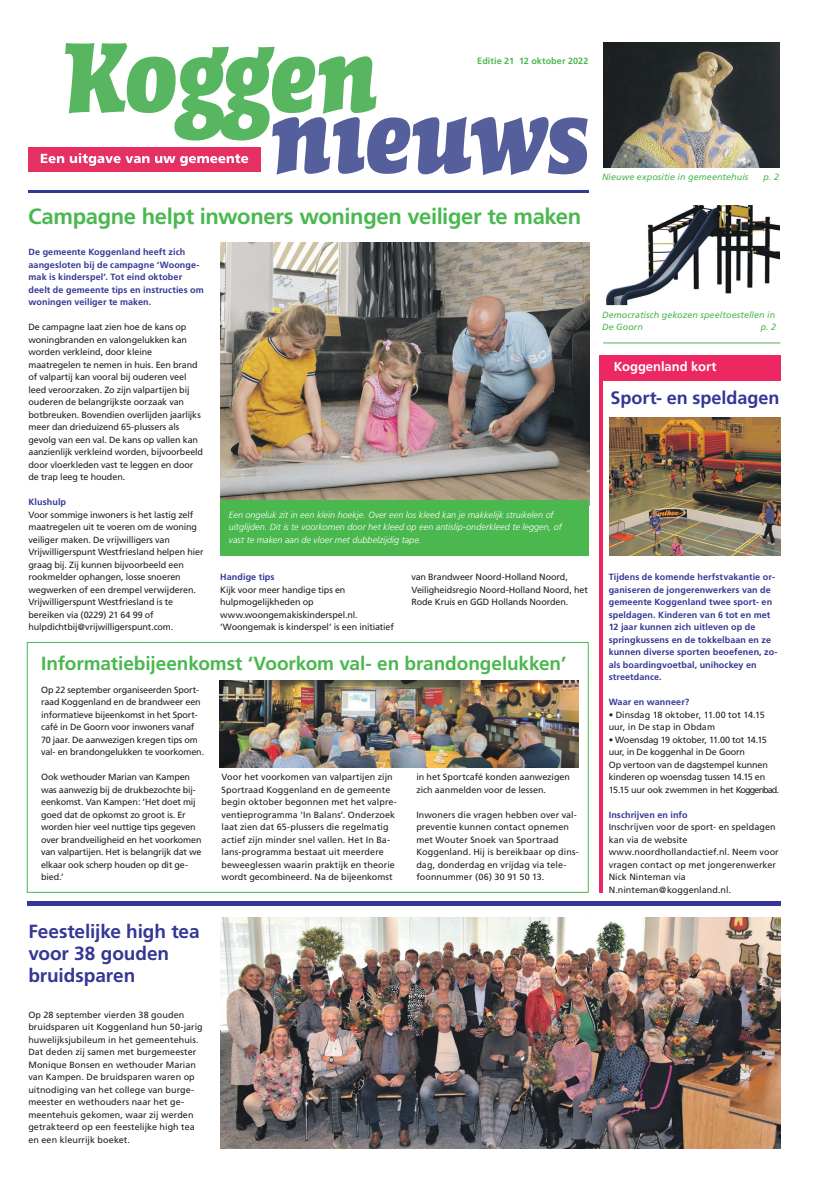
<style>
.page{position:relative;width:820px;height:1191px;background:#fff}
.page>*{position:absolute;margin:0;border:0;box-sizing:border-box;transform-origin:0 0}
.t1{font:700 22px "Frutiger";letter-spacing:-.015em;color:#4ab84f}
.t2{font:700 19px "Frutiger";letter-spacing:-.005em;color:#4ab84f}
.t3{font:700 19px/22px "Frutiger";letter-spacing:-.005em;color:#333795}
.t4{font:700 18px "Frutiger";letter-spacing:-.005em;color:#333795}
.t5{font:700 13px "Frutiger";color:#fff}
.t6{font:9px/12.5px "Frutiger";letter-spacing:-.01em;color:#231f20}
.t7{font:9px/12.5px "Frutiger";letter-spacing:.01em;color:#231f20}
.t8{font:700 9px/12.5px "Frutiger";letter-spacing:.01em;color:#333795}
.t9{font:italic 300 9px/12.5px "Frutiger";letter-spacing:.005em;color:#fff}
.t10{font:italic 9px/12.5px "Frutiger";letter-spacing:.01em;color:#4ab84f}
.t11{font:700 9px "Frutiger";letter-spacing:.01em;color:#4ab84f}
</style>
<div class="page">
<img style="left:220px;top:243px;width:369px;height:257px">
<div style="left:28px;top:147px;width:232px;height:24px;background:#e62f63"></div>
<svg style="left:41px;top:43px;width:546px;height:132px"></svg>
<hr style="left:28px;top:190px;width:560px;height:3px;background:#333795">
<hr style="left:603px;top:343px;width:176px;height:1px;background:#4ab84f">
<div style="left:27px;top:900px;width:752px;height:5px;background:#333795"></div>
<div style="left:603px;top:355px;width:177px;height:25px;background:#ed2762"></div>
<hr style="left:599px;top:355px;width:3px;height:538px;background:#ed2762">
<div style="left:27px;top:642px;width:561px;height:251px;border:1px solid #4ab84f"></div>
<div style="left:220px;top:500px;width:369px;height:55px;background:#4ab84f"></div>
<img style="left:603px;top:43px;width:175px;height:125px">
<img style="left:606px;top:205px;width:165px;height:100px">
<img style="left:606px;top:218px;width:173px;height:66px">
<img style="left:220px;top:918px;width:560px;height:230px">
<img style="left:220px;top:680px;width:358px;height:88px">
<img style="left:609px;top:418px;width:170px;height:137px">
<p class="t11" style="left:477px;top:56px;width:113px">Editie 21 12 oktober 2022</p>
<h1 class="t1" style="left:28px;top:203px;width:554px">Campagne helpt inwoners woningen veiliger te maken</h1>
<p class="t8" style="left:28px;top:246px;width:177px">De gemeente Koggenland heeft zich aangesloten bij de campagne ‘Woonge&shy;mak is kinderspel’. Tot eind oktober deelt de gemeente tips en instructies om woningen veiliger te maken.</p>
<p class="t6" style="left:28px;top:321px;width:176px">De campagne laat zien hoe de kans op woningbranden en valongelukken kan worden verkleind, door kleine maatregelen te nemen in huis. Een brand of valpartij kan vooral bij ouderen veel leed veroorzaken. Zo zijn valpartijen bij ouderen de belangrijkste oorzaak van botbreuken. Bovendien overlijden jaarlijks meer dan drieduizend 65-plussers als gevolg van een val. De kans op vallen kan aanzienlijk verkleind worden, bijvoorbeeld door vloerkleden vast te leggen en door de trap leeg te houden.</p>
<p class="t8" style="left:28px;top:496px;width:39px">Klushulp</p>
<p class="t6" style="left:28px;top:508px;width:176px">Voor sommige inwoners is het lastig zelf maatregelen uit te voeren om de woning veiliger maken. De vrijwilligers van Vrijwilligerspunt Westfriesland helpen hier graag bij. Zij kunnen bijvoorbeeld een rookmelder ophangen, losse snoeren wegwerken of een drempel verwijderen.<br>Vrijwilligerspunt Westfriesland is te bereiken via (0229) 21 64 99 of hulpdichtbij@vrijwilligerspunt.com.</p>
<p class="t9" style="left:229px;top:508px;width:334px">Een ongeluk zit in een klein hoekje. Over een los kleed kan je makkelijk struikelen of uitglijden. Dit is te voorkomen door het kleed op een antislip-onderkleed te leggen, of vast te maken aan de vloer met dubbelzijdig tape.</p>
<p class="t8" style="left:220px;top:571px;width:56px">Handige tips</p>
<p class="t6" style="left:220px;top:583px;width:175px">Kijk voor meer handige tips en hulpmogelijkheden op www.woongemakiskinderspel.nl. ‘Woongemak is kinderspel’ is een initiatief</p>
<p class="t6" style="left:411px;top:571px;width:178px">van Brandweer Noord-Holland Noord,<br>Veiligheidsregio Noord-Holland Noord, het<br>Rode Kruis en GGD Hollands Noorden.</p>
<h2 class="t2" style="left:41px;top:652px;width:526px">Informatiebijeenkomst ‘Voorkom val- en brandongelukken’</h2>
<p class="t6" style="left:41px;top:683px;width:164px">Op 22 september organiseerden Sport&shy;raad Koggenland en de brandweer een informatieve bijeenkomst in het Sport&shy;café in De Goorn voor inwoners vanaf 70 jaar. De aanwezigen kregen tips om val- en brandongelukken te voorkomen.</p>
<p class="t6" style="left:41px;top:771px;width:162px">Ook wethouder Marian van Kampen was aanwezig bij de drukbezochte bij&shy;eenkomst. Van Kampen: ‘Het doet mij goed dat de opkomst zo groot is. Er worden hier veel nuttige tips gegeven over brandveiligheid en het voorkomen van valpartijen. Het is belangrijk dat we elkaar ook scherp houden op dit ge&shy;bied.’</p>
<h2 class="t3" style="left:28px;top:920px;width:173px">Feestelijke high tea voor 38 gouden bruidsparen</h2>
<p class="t7" style="left:28px;top:1008px;width:176px">Op 28 september vierden 38 gouden bruidsparen uit Koggenland hun 50-jarig huwelijksjubileum in het gemeentehuis.<br>Dat deden zij samen met burgemeester Monique Bonsen en wethouder Marian van Kampen. De bruidsparen waren op uitnodiging van het college van burge&shy;meester en wethouders naar het ge&shy;meentehuis gekomen, waar zij werden getrakteerd op een feestelijke high tea en een kleurrijk boeket.</p>
<p class="t6" style="left:221px;top:771px;width:177px">Voor het voorkomen van valpartijen zijn Sportraad Koggenland en de gemeente begin oktober begonnen met het valpre&shy;ventieprogramma ‘In Balans’. Onderzoek laat zien dat 65-plussers die regelmatig actief zijn minder snel vallen. Het In Ba&shy;lans-programma bestaat uit meerdere beweeglessen waarin praktijk en theorie wordt gecombineerd. Na de bijeenkomst</p>
<p class="t6" style="left:416px;top:771px;width:155px">in het Sportcafé konden aanwezigen zich aanmelden voor de lessen.</p>
<p class="t7" style="left:416px;top:808px;width:164px">Inwoners die vragen hebben over val&shy;preventie kunnen contact opnemen met Wouter Snoek van Sportraad Koggenland. Hij is bereikbaar op dins&shy;dag, donderdag en vrijdag via tele&shy;foonnummer (06) 30 91 50 13.</p>
<p class="t10" style="left:601px;top:171px;width:148px">Nieuwe expositie in gemeentehuis</p>
<p class="t10" style="left:763px;top:171px;width:17px">p. 2</p>
<p class="t10" style="left:601px;top:308px;width:175px">Democratisch gekozen speeltoestellen in<br>De Goorn</p>
<p class="t10" style="left:760px;top:321px;width:17px">p. 2</p>
<h3 class="t5" style="left:613px;top:359px;width:104px">Koggenland kort</h3>
<h3 class="t4" style="left:610px;top:387px;width:170px">Sport- en speldagen</h3>
<p class="t8" style="left:608px;top:571px;width:170px">Tijdens de komende herfstvakantie or&shy;ganiseren de jongerenwerkers van de gemeente Koggenland twee sport- en speldagen. Kinderen van 6 tot en met 12 jaar kunnen zich uitleven op de springkussens en de tokkelbaan en ze kunnen diverse sporten beoefenen, zo&shy;als boardingvoetbal, unihockey en streetdance.</p>
<p class="t8" style="left:608px;top:696px;width:82px">Waar en wanneer?</p>
<p class="t7" style="left:608px;top:708px;width:157px">• Dinsdag 18 oktober, 11.00 tot 14.15 uur, in De stap in Obdam</p>
<p class="t6" style="left:608px;top:733px;width:172px">• Woensdag 19 oktober, 11.00 tot 14.15 uur, in De koggenhal in De Goorn<br>Op vertoon van de dagstempel kunnen kinderen op woensdag tussen 14.15 en 15.15 uur ook zwemmen in het Koggenbad.</p>
<p class="t8" style="left:608px;top:808px;width:80px">Inschrijven en info</p>
<p class="t7" style="left:608px;top:821px;width:171px">Inschrijven voor de sport- en speldagen kan via de website www.noordhollandactief.nl. Neem voor vragen contact op met jongerenwerker<br>Nick Ninteman via<br>N.ninteman@koggenland.nl.</p>
</div>
